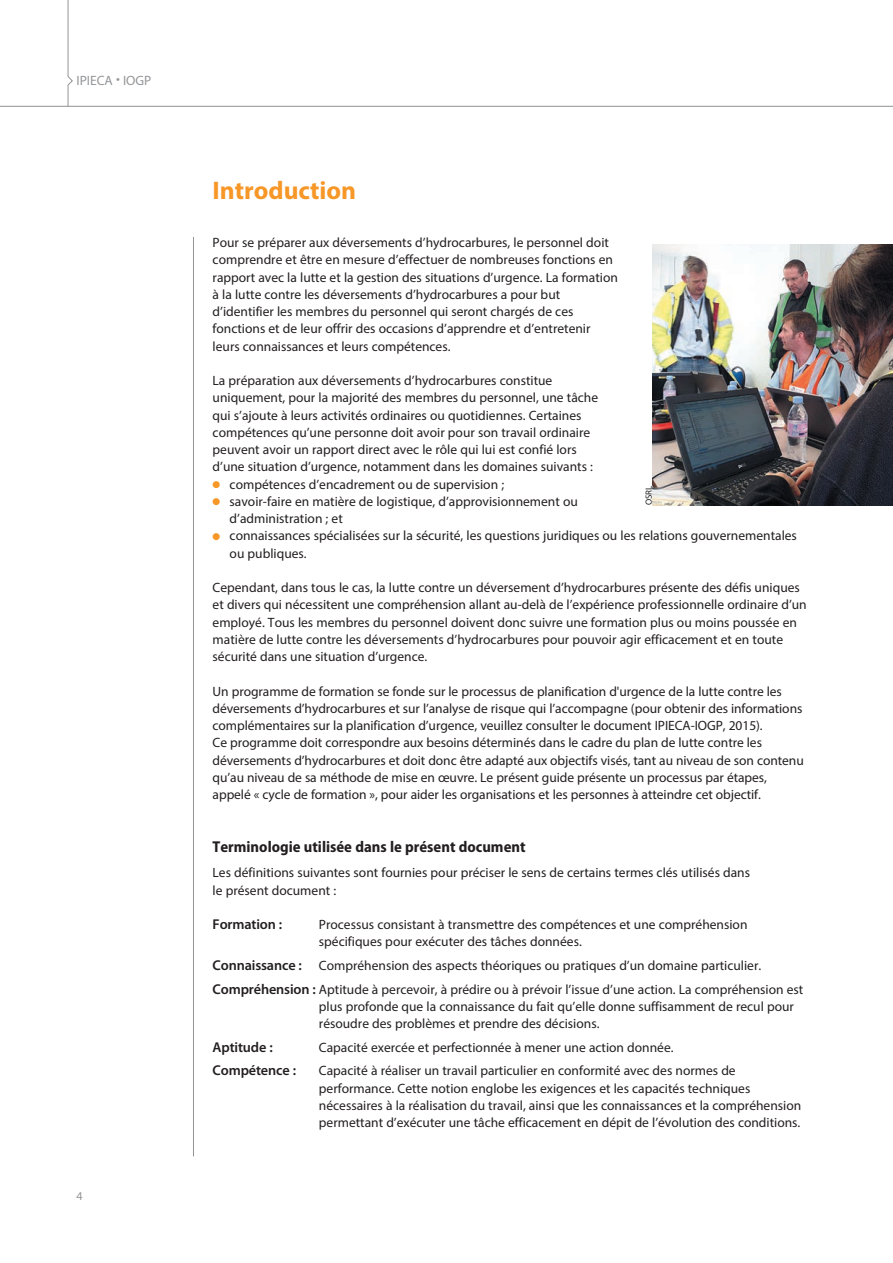
<style>
.page{position:relative;width:893px;height:1263px;background:#fff}
.page>*{position:absolute;margin:0;border:0;box-sizing:border-box;transform-origin:0 0}
.t1{font:700 25.5px "Myriad Pro";color:#f79727}
.t2{font:700 semi-condensed 15.75px "Myriad Pro";color:#231f20}
.t3{font:600 14.25px "Myriad Pro";letter-spacing:-.01em;color:#231f20}
.t4{font:13.5px/17.2px "Myriad Pro";color:#231f20}
.t5{font:13.5px "Myriad Pro";color:#939598}
.t6{font:12px "Myriad Pro";color:#939598}
.t7{font:9px "Myriad Pro";color:#231f20}
.s1{color:#f79727}
.s2{font-weight:600;font-size:14.25px}
</style>
<div class="page">
<hr style="left:0;top:106px;width:893px;height:1px;background:#939598">
<svg style="left:67px;top:0;width:6px;height:107px"></svg>
<hr style="left:193px;top:237px;width:1px;height:919px;background:#939598">
<img style="left:653px;top:244px;width:240px;height:261px">
<p class="t5" style="left:77px;top:75px;width:76px">IPIECA • IOGP</p>
<p class="t6" style="left:77px;top:1191px;width:8px">4</p>
<h1 class="t1" style="left:213px;top:181px;width:145px">Introduction</h1>
<p class="t4" style="left:213px;top:235px;width:407px">Pour se préparer aux déversements d’hydrocarbures, le personnel doit comprendre et être en mesure d’effectuer de nombreuses fonctions en rapport avec la lutte et la gestion des situations d’urgence. La formation à la lutte contre les déversements d’hydrocarbures a pour but d’identifier les membres du personnel qui seront chargés de ces fonctions et de leur offrir des occasions d’apprendre et d’entretenir leurs connaissances et leurs compétences.</p>
<p class="t4" style="left:213px;top:373px;width:387px">La préparation aux déversements d’hydrocarbures constitue uniquement, pour la majorité des membres du personnel, une tâche qui s’ajoute à leurs activités ordinaires ou quotidiennes. Certaines compétences qu’une personne doit avoir pour son travail ordinaire peuvent avoir un rapport direct avec le rôle qui lui est confié lors d’une situation d’urgence, notamment dans les domaines suivants :</p>
<p class="t4" style="left:213px;top:476px;width:293px"><span class="s1">●</span> compétences d’encadrement ou de supervision ;</p>
<p class="t4" style="left:230px;top:494px;width:350px;text-indent:-17px"><span class="s1">●</span> savoir-faire en matière de logistique, d’approvisionnement ou d’administration ; et</p>
<p class="t4" style="left:230px;top:528px;width:569px;text-indent:-17px"><span class="s1">●</span> connaissances spécialisées sur la sécurité, les questions juridiques ou les relations gouvernementales ou publiques.</p>
<p class="t4" style="left:213px;top:580px;width:596px">Cependant, dans tous le cas, la lutte contre un déversement d’hydrocarbures présente des défis uniques et divers qui nécessitent une compréhension allant au-delà de l’expérience professionnelle ordinaire d’un employé. Tous les membres du personnel doivent donc suivre une formation plus ou moins poussée en matière de lutte contre les déversements d’hydrocarbures pour pouvoir agir efficacement et en toute sécurité dans une situation d’urgence.</p>
<p class="t4" style="left:213px;top:683px;width:593px">Un programme de formation se fonde sur le processus de planification d'urgence de la lutte contre les déversements d’hydrocarbures et sur l’analyse de risque qui l’accompagne (pour obtenir des informations complémentaires sur la planification d’urgence, veuillez consulter le document IPIECA-IOGP, 2015).<br>Ce programme doit correspondre aux besoins déterminés dans le cadre du plan de lutte contre les déversements d’hydrocarbures et doit donc être adapté aux objectifs visés, tant au niveau de son contenu qu’au niveau de sa méthode de mise en œuvre. Le présent guide présente un processus par étapes, appelé « cycle de formation », pour aider les organisations et les personnes à atteindre cet objectif.</p>
<p class="t2" style="left:213px;top:840px;width:314px">Terminologie utilisée dans le présent document</p>
<p class="t4" style="left:213px;top:865px;width:539px">Les définitions suivantes sont fournies pour préciser le sens de certains termes clés utilisés dans le présent document :</p>
<p class="t3" style="left:213px;top:919px;width:71px">Formation :</p>
<p class="t4" style="left:319px;top:917px;width:430px">Processus consistant à transmettre des compétences et une compréhension spécifiques pour exécuter des tâches données.</p>
<p class="t4" style="left:213px;top:955px;width:592px;line-height:23.7px"><span class="s2">Connaissance :</span> Compréhension des aspects théoriques ou pratiques d’un domaine particulier.<br><span class="s2">Compréhension :</span> Aptitude à percevoir, à prédire ou à prévoir l’issue d’une action. La compréhension est</p>
<p class="t4" style="left:319px;top:999px;width:477px">plus profonde que la connaissance du fait qu’elle donne suffisamment de recul pour résoudre des problèmes et prendre des décisions.</p>
<p class="t3" style="left:213px;top:1041px;width:62px">Aptitude :</p>
<p class="t4" style="left:319px;top:1040px;width:356px">Capacité exercée et perfectionnée à mener une action donnée.</p>
<p class="t3" style="left:213px;top:1065px;width:85px">Compétence :</p>
<p class="t4" style="left:319px;top:1063px;width:484px">Capacité à réaliser un travail particulier en conformité avec des normes de performance. Cette notion englobe les exigences et les capacités techniques nécessaires à la réalisation du travail, ainsi que les connaissances et la compréhension permettant d’exécuter une tâche efficacement en dépit de l’évolution des conditions.</p>
<p class="t7" style="left:645px;top:505px;width:21px;rotate:-90deg">OSRL</p>
</div>
